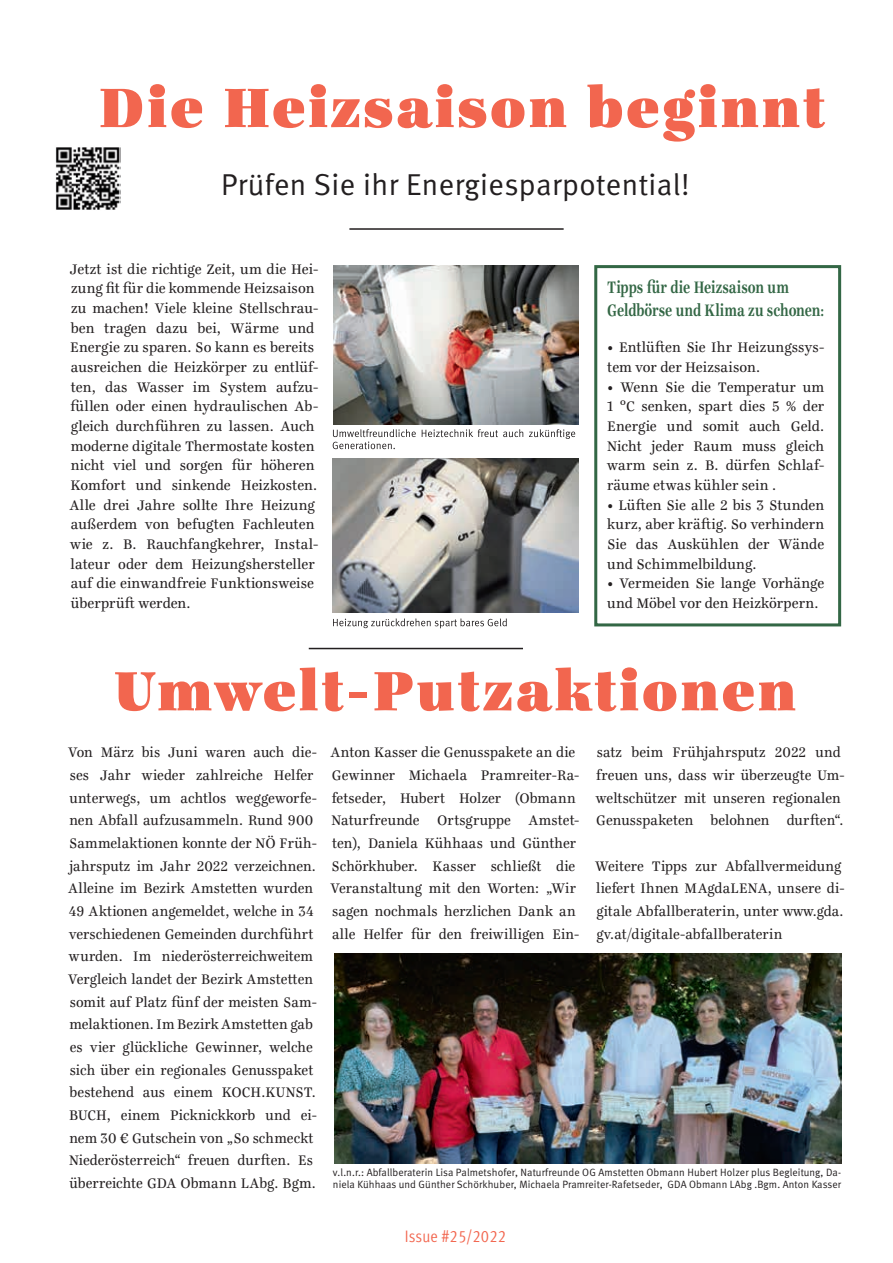
<style>
.page{position:relative;width:893px;height:1263px;background:#fff}
.page>*{position:absolute;margin:0;border:0;box-sizing:border-box;transform-origin:0 0}
.t1{font:900 60.45px "Ingeborg";letter-spacing:.04em;color:#f2664f}
.t2{font:30.3px "Meta Normal LF";letter-spacing:.015em;color:#231f20}
.t3{font:700 18.15px/22.6px "Ingeborg";letter-spacing:-.005em;color:#336745;scale:.78 1}
.t4{font:16.65px "Meta Cond Normal LF";letter-spacing:.01em;color:#f2664f}
.t5{font:15.15px/22.6px "Ingeborg";letter-spacing:.005em;color:#231f20;scale:.94 1}
.t6{font:15.15px/19.6px "Ingeborg";letter-spacing:.005em;color:#231f20;scale:.96 1}
.t7{font:10.65px/12.1px "Meta Normal LF";letter-spacing:.01em;color:#231f20}
.s1{font-size:15.15px}
</style>
<div class="page">
<hr style="left:349px;top:228px;width:215px;height:2px;background:#231f20">
<div style="left:594px;top:265px;width:247px;height:361px;border:3px solid #336745"></div>
<img style="left:333px;top:265px;width:245px;height:159px">
<img style="left:55px;top:147px;width:66px;height:63px">
<img style="left:333px;top:458px;width:245px;height:154px">
<img style="left:334px;top:954px;width:507px;height:209px">
<hr style="left:309px;top:648px;width:214px;height:1px;background:#231f20">
<svg style="left:333px;top:429px;width:242px;height:20px"></svg>
<svg style="left:333px;top:618px;width:174px;height:10px"></svg>
<h1 class="t1" style="left:98px;top:69px;width:728px">Die Heizsaison beginnt</h1>
<h2 class="t2" style="left:221px;top:167px;width:470px">Prüfen Sie ihr Energiesparpotential!</h2>
<p class="t6" style="left:69px;top:259px;width:261px">Jetzt ist die richtige Zeit, um die Hei&shy;zung fit für die kommende Heizsaison zu machen! Viele kleine Stellschrau&shy;ben tragen dazu bei, Wärme und Energie zu sparen. So kann es bereits ausreichen die Heizkörper zu entlüf&shy;ten, das Wasser im System aufzu&shy;füllen oder einen hydraulischen Ab&shy;gleich durchführen zu lassen. Auch moderne digitale Thermostate kosten nicht viel und sorgen für höheren Komfort und sinkende Heizkosten.<br>Alle drei Jahre sollte Ihre Heizung außerdem von befugten Fachleuten wie z. B. Rauchfangkehrer, Instal&shy;lateur oder dem Heizungshersteller auf die einwandfreie Funktionsweise überprüft werden.</p>
<p class="t3" style="left:607px;top:276px;width:280px">Tipps für die Heizsaison um<br>Geldbörse und Klima zu schonen<span class="s1">:</span></p>
<p class="t6" style="left:607px;top:338px;width:228px">• Entlüften Sie Ihr Heizungssys&shy;tem vor der Heizsaison.</p>
<p class="t6" style="left:607px;top:377px;width:228px;text-align:justify">• Wenn Sie die Temperatur um 1 °C senken, spart dies 5 % der Energie und somit auch Geld.<br>Nicht jeder Raum muss gleich warm sein z. B. dürfen Schlaf&shy;räume etwas kühler sein .</p>
<p class="t6" style="left:607px;top:495px;width:228px;text-align:justify">• Lüften Sie alle 2 bis 3 Stunden kurz, aber kräftig. So verhindern Sie das Auskühlen der Wände und Schimmelbildung.</p>
<p class="t6" style="left:607px;top:573px;width:228px">• Vermeiden Sie lange Vorhänge und Möbel vor den Heizkörpern.</p>
<h1 class="t1" style="left:114px;top:652px;width:683px">Umwelt-Putzaktionen</h1>
<p class="t5" style="left:68px;top:741px;width:266px">Von März bis Juni waren auch die&shy;ses Jahr wieder zahlreiche Helfer unterwegs, um achtlos weggeworfe&shy;nen Abfall aufzusammeln. Rund 900<br>Sammelaktionen konnte der NÖ Früh&shy;jahrsputz im Jahr 2022 verzeichnen.<br>Alleine im Bezirk Amstetten wurden 49 Aktionen angemeldet, welche in 34 verschiedenen Gemeinden durchführt wurden. Im niederösterreichweitem Vergleich landet der Bezirk Amstetten somit auf Platz fünf der meisten Sam&shy;melaktionen. Im Bezirk Amstetten gab es vier glückliche Gewinner, welche sich über ein regionales Genusspaket bestehend aus einem KOCH.KUNST.<br>BUCH, einem Picknickkorb und ei&shy;nem 30 € Gutschein von „So schmeckt Niederösterreich“ freuen durften. Es überreichte GDA Obmann LAbg. Bgm.</p>
<p class="t5" style="left:331px;top:741px;width:266px">Anton Kasser die Genusspakete an die Gewinner Michaela Pramreiter-Ra&shy;fetseder, Hubert Holzer (Obmann Naturfreunde Ortsgruppe Amstet&shy;ten), Daniela Kühhaas und Günther Schörkhuber. Kasser schließt die Veranstaltung mit den Worten: „Wir sagen nochmals herzlichen Dank an alle Helfer für den freiwilligen Ein-</p>
<p class="t5" style="left:596px;top:741px;width:266px">satz beim Frühjahrsputz 2022 und freuen uns, dass wir überzeugte Um&shy;weltschützer mit unseren regionalen Genusspaketen belohnen durften“.</p>
<p class="t5" style="left:595px;top:854px;width:267px">Weitere Tipps zur Abfallvermeidung liefert Ihnen MAgdaLENA, unsere di&shy;gitale Abfallberaterin, unter www.gda. gv.at/digitale-abfallberaterin</p>
<p class="t7" style="left:333px;top:1166px;width:510px">v.l.n.r.: Abfallberaterin Lisa Palmetshofer, Naturfreunde OG Amstetten Obmann Hubert Holzer plus Begleitung, Da&shy;niela Kühhaas und Günther Schörkhuber, Michaela Pramreiter-Rafetseder, GDA Obmann LAbg .Bgm. Anton Kasser</p>
<p class="t4" style="left:405px;top:1226px;width:103px">Issue #25/2022</p>
</div>
